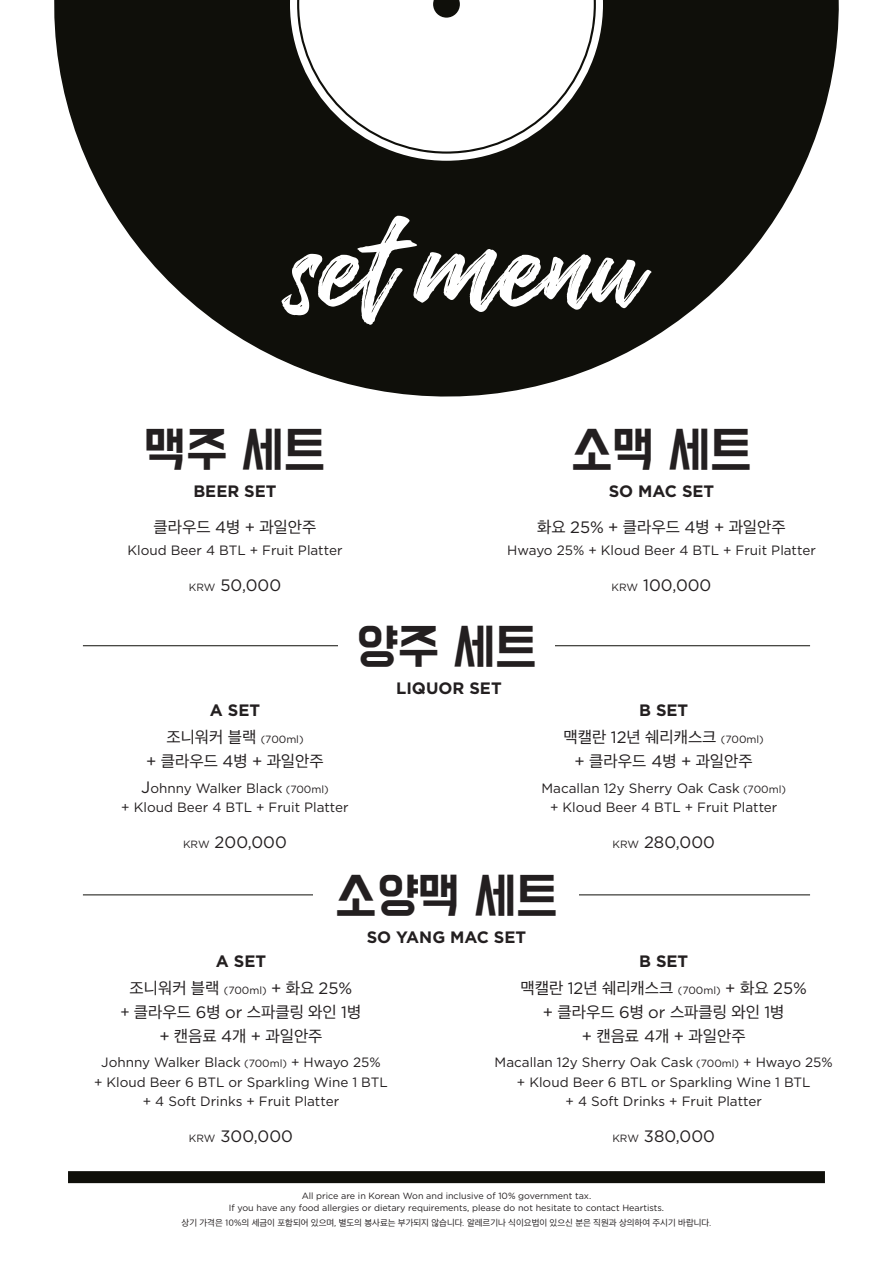
<style>
.page{position:relative;width:893px;height:1263px;background:#fff}
.page>*{position:absolute;margin:0;border:0;box-sizing:border-box;transform-origin:0 0}
.t1{font:136.5px "The Historia Demo";color:#fff}
.t2{font:43.5px "BM Do Hyeon OTF";color:#231f20}
.t3{font:16.5px/24px "Apple SD Gothic Neo";color:#231f20;text-align:center}
.t4{font:16.5px "Gotham";color:#231f20}
.t5{font:700 16.5px "Gotham";color:#231f20}
.t6{font:13.5px/19.5px "Gotham";color:#231f20;text-align:center}
.t7{font:10.5px "Gotham";color:#231f20}
.t8{font:9px/12px "Gotham";color:#231f20;text-align:center}
.t9{font:9px "Apple SD Gothic Neo";color:#231f20}
.s1{font-family:"Gotham"}
.s2{font-size:10.5px}
.s3{font-family:"Apple SD Gothic Neo";font-size:16.5px}
.s4{font-size:16.5px}
.s5{font-family:"Gotham";font-size:10.5px}
</style>
<div class="page">
<svg style="left:54px;top:0;width:785px;height:397px;fill:#0f0f0a"></svg>
<svg style="left:290px;top:0;width:313px;height:161px;fill:#0f0f0a"></svg>
<svg style="left:297px;top:0;width:299px;height:154px"></svg>
<hr style="left:83px;top:645px;width:727px;height:1px;background:#0f0f0a">
<hr style="left:83px;top:894px;width:727px;height:1px;background:#0f0f0a">
<div style="left:338px;top:629px;width:217px;height:30px;background:#fff"></div>
<div style="left:314px;top:877px;width:265px;height:30px;background:#fff"></div>
<div style="left:68px;top:1171px;width:757px;height:12px;background:#0f0f0a"></div>
<h1 class="t1" style="left:292px;top:209px;width:352px">set menu</h1>
<h2 class="t2" style="left:145px;top:427px;width:182px">맥주 세트</h2>
<h2 class="t2" style="left:571px;top:427px;width:182px">소맥 세트</h2>
<p class="t5" style="left:193px;top:481px;width:85px">BEER SET</p>
<p class="t5" style="left:609px;top:481px;width:107px">SO MAC SET</p>
<p class="t3" style="left:154px;top:516px;width:164px">클라우드 <span class="s1">4</span>병 <span class="s1">+</span> 과일안주</p>
<p class="t6" style="left:128px;top:540px;width:216px">Kloud Beer 4 BTL + Fruit Platter</p>
<p class="t4" style="left:189px;top:575px;width:94px"><span class="s2">KRW</span> 50,000</p>
<p class="t3" style="left:537px;top:516px;width:250px">화요 <span class="s1">25% +</span> 클라우드 <span class="s1">4</span>병 <span class="s1">+</span> 과일안주</p>
<p class="t6" style="left:507px;top:540px;width:310px">Hwayo 25% + Kloud Beer 4 BTL + Fruit Platter</p>
<p class="t4" style="left:612px;top:575px;width:101px"><span class="s2">KRW</span> 100,000</p>
<p class="t5" style="left:210px;top:700px;width:52px">A SET</p>
<p class="t7" style="left:166px;top:733px;width:139px"><span class="s3">조니워커 블랙</span> (700ml)</p>
<p class="t3" style="left:146px;top:750px;width:179px"><span class="s1">+</span> 클라우드 <span class="s1">4</span>병 <span class="s1">+</span> 과일안주</p>
<p class="t6" style="left:121px;top:778px;width:229px"><span class="s4">J</span>ohnny Walker Black <span class="s2">(700ml)<br></span>+ Kloud Beer 4 BTL + Fruit Platter</p>
<p class="t4" style="left:183px;top:832px;width:105px"><span class="s2">KRW</span> 200,000</p>
<h2 class="t2" style="left:356px;top:625px;width:182px">양주 세트</h2>
<p class="t5" style="left:396px;top:677px;width:107px">LIQUOR SET</p>
<p class="t5" style="left:639px;top:700px;width:51px">B SET</p>
<p class="t3" style="left:564px;top:726px;width:202px">맥캘란 <span class="s1">12</span>년 쉐리캐스크 <span class="s5">(700ml) </span><span class="s1">+</span> 클라우드 <span class="s1">4</span>병 <span class="s1">+</span> 과일안주</p>
<p class="t6" style="left:541px;top:778px;width:246px">Macallan 12y Sherry Oak Cask <span class="s2">(700ml) </span>+ Kloud Beer 4 BTL + Fruit Platter</p>
<p class="t4" style="left:612px;top:832px;width:104px"><span class="s2">KRW</span> 280,000</p>
<h2 class="t2" style="left:335px;top:873px;width:224px">소양맥 세트</h2>
<p class="t5" style="left:367px;top:926px;width:161px">SO YANG MAC SET</p>
<p class="t5" style="left:216px;top:950px;width:52px">A SET</p>
<p class="t3" style="left:121px;top:977px;width:242px">조니워커 블랙 <span class="s5">(700ml)</span> <span class="s1">+</span> 화요 <span class="s1">25%<br></span>+ 클라우드 <span class="s1">6</span>병 <span class="s1">or</span> 스파클링 와인 <span class="s1">1</span>병 <span class="s1">+</span> 캔음료 <span class="s1">4</span>개 <span class="s1">+</span> 과일안주</p>
<p class="t6" style="left:94px;top:1052px;width:295px">Johnny Walker Black <span class="s2">(700ml)</span> + Hwayo 25%<br>+ Kloud Beer 6 BTL or Sparkling Wine 1 BTL + 4 Soft Drinks + Fruit Platter</p>
<p class="t4" style="left:189px;top:1126px;width:106px"><span class="s2">KRW</span> 300,000</p>
<p class="t5" style="left:639px;top:950px;width:51px">B SET</p>
<p class="t3" style="left:520px;top:977px;width:288px">맥캘란 <span class="s1">12</span>년 쉐리캐스크 <span class="s5">(700ml)</span> <span class="s1">+</span> 화요 <span class="s1">25% +</span> 클라우드 <span class="s1">6</span>병 <span class="s1">or</span> 스파클링 와인 <span class="s1">1</span>병<br><span class="s1">+</span> 캔음료 <span class="s1">4</span>개 <span class="s1">+</span> 과일안주</p>
<p class="t6" style="left:495px;top:1052px;width:340px">Macallan 12y Sherry Oak Cask <span class="s2">(700ml)</span> + Hwayo 25% + Kloud Beer 6 BTL or Sparkling Wine 1 BTL<br>+ 4 Soft Drinks + Fruit Platter</p>
<p class="t4" style="left:612px;top:1126px;width:104px"><span class="s2">KRW</span> 380,000</p>
<p class="t8" style="left:229px;top:1190px;width:437px">All price are in Korean Won and inclusive of 10% government tax.<br>If you have any food allergies or dietary requirements, please do not hesitate to contact Heartists.</p>
<p class="t9" style="left:182px;top:1218px;width:531px">상기 가격은 10%의 세금이 포함되어 있으며, 별도의 봉사료는 부가되지 않습니다. 알레르기나 식이요법이 있으신 분은 직원과 상의하여 주시기 바랍니다.</p>
</div>
